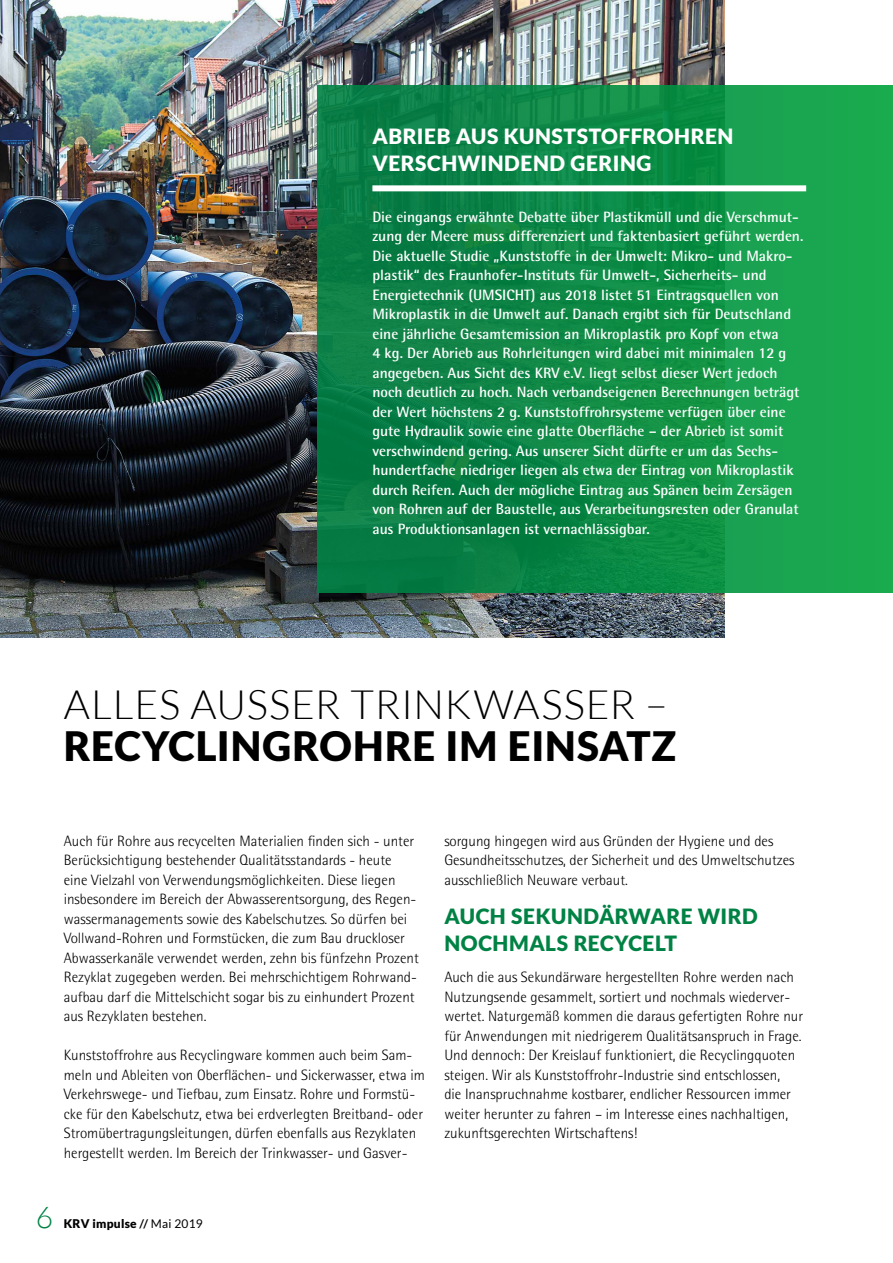
<style>
.page{position:relative;width:893px;height:1263px;background:#fff}
.page>*{position:absolute;margin:0;border:0;box-sizing:border-box;transform-origin:0 0}
.t1{font:300 40.5px "Lato";letter-spacing:.02em;color:#000}
.t2{font:900 40.5px "Lato";letter-spacing:.02em;color:#000}
.t3{font:300 30px "Lato";color:#008244}
.t4{font:900 21px/27px "Lato";letter-spacing:.025em;color:#fff}
.t5{font:900 21px/27px "Lato";letter-spacing:.02em;color:#008244}
.t6{font:300 15px/19.5px "Rotis Semi Sans";color:#000}
.t7{font:700 15px/19.5px "Rotis Semi Sans";color:#fff}
.t8{font:900 12px "Lato";letter-spacing:.02em;color:#000}
.s1{font-weight:700}
.s2{font-weight:400}
</style>
<div class="page">
<img style="left:0;top:0;width:724px;height:637px">
<svg style="left:317px;top:85px;width:576px;height:507px"></svg>
<div style="left:372px;top:185px;width:434px;height:6px;background:#fff"></div>
<h3 class="t4" style="left:372px;top:122px;width:362px">ABRIEB AUS KUNSTSTOFFROHREN<br>VERSCHWINDEND GERING</h3>
<p class="t7" style="left:372px;top:206px;width:432px">Die eingangs erwähnte Debatte über Plastikmüll und die Verschmut&shy;zung der Meere muss differenziert und faktenbasiert geführt werden.<br>Die aktuelle Studie „Kunststoffe in der Umwelt: Mikro- und Makro&shy;plastik“ des Fraunhofer-Instituts für Umwelt-, Sicherheits- und Energietechnik (UMSICHT) aus 2018 listet 51 Eintragsquellen von Mikroplastik in die Umwelt auf. Danach ergibt sich für Deutschland eine jährliche Gesamtemission an Mikroplastik pro Kopf von etwa<br>4 kg. Der Abrieb aus Rohrleitungen wird dabei mit minimalen 12 g angegeben. Aus Sicht des KRV e.V. liegt selbst dieser Wert jedoch noch deutlich zu hoch. Nach verbandseigenen Berechnungen beträgt der Wert höchstens 2 g. Kunststoffrohrsysteme verfügen über eine gute Hydraulik sowie eine glatte Oberfläche – der Abrieb ist somit verschwindend gering. Aus unserer Sicht dürfte er um das Sechs&shy;hundertfache niedriger liegen als etwa der Eintrag von Mikroplastik durch Reifen. Auch der mögliche Eintrag aus Spänen beim Zersägen von Rohren auf der Baustelle, aus Verarbeitungsresten oder Granulat aus Produktionsanlagen ist vernachlässigbar.</p>
<h1 class="t1" style="left:64px;top:682px;width:605px">ALLES AUSSER TRINKWASSER –</h1>
<h1 class="t2" style="left:64px;top:722px;width:614px">RECYCLINGROHRE IM EINSATZ</h1>
<p class="t6" style="left:64px;top:831px;width:357px">Auch für Rohre aus recycelten Materialien finden sich - unter Berücksichtigung bestehender Qualitätsstandards - heute eine Vielzahl von Verwendungsmöglichkeiten. Diese liegen insbesondere im Bereich der Abwasserentsorgung, des Regen&shy;wassermanagements sowie des Kabelschutzes. So dürfen bei Vollwand-Rohren und Formstücken, die zum Bau druckloser Abwasserkanäle verwendet werden, zehn bis fünfzehn Prozent Rezyklat zugegeben werden. Bei mehrschichtigem Rohrwand&shy;aufbau darf die Mittelschicht sogar bis zu einhundert Prozent aus Rezyklaten bestehen.</p>
<p class="t6" style="left:64px;top:1045px;width:363px">Kunststoffrohre aus Recyclingware kommen auch beim Sam&shy;meln und Ableiten von Oberflächen- und Sickerwasser, etwa im Verkehrswege- und Tiefbau, zum Einsatz. Rohre und Formstü&shy;cke für den Kabelschutz, etwa bei erdverlegten Breitband- oder Stromübertragungsleitungen, dürfen ebenfalls aus Rezyklaten hergestellt werden. Im Bereich der Trinkwasser- und Gasver-</p>
<h2 class="t3" style="left:36px;top:1201px;width:19px">6</h2>
<p class="t8" style="left:64px;top:1216px;width:141px">KRV impulse <span class="s1">//</span> <span class="s2">Mai 2019</span></p>
<p class="t6" style="left:444px;top:831px;width:352px">sorgung hingegen wird aus Gründen der Hygiene und des<br>Gesundheitsschutzes, der Sicherheit und des Umweltschutzes ausschließlich Neuware verbaut.</p>
<h3 class="t5" style="left:444px;top:902px;width:315px">AUCH SEKUNDÄRWARE WIRD<br>NOCHMALS RECYCELT</h3>
<p class="t6" style="left:444px;top:967px;width:360px">Auch die aus Sekundärware hergestellten Rohre werden nach Nutzungsende gesammelt, sortiert und nochmals wiederver&shy;wertet. Naturgemäß kommen die daraus gefertigten Rohre nur für Anwendungen mit niedrigerem Qualitätsanspruch in Frage.<br>Und dennoch: Der Kreislauf funktioniert, die Recyclingquoten steigen. Wir als Kunststoffrohr-Industrie sind entschlossen,<br>die Inanspruchnahme kostbarer, endlicher Ressourcen immer weiter herunter zu fahren – im Interesse eines nachhaltigen, zukunftsgerechten Wirtschaftens!</p>
</div>
